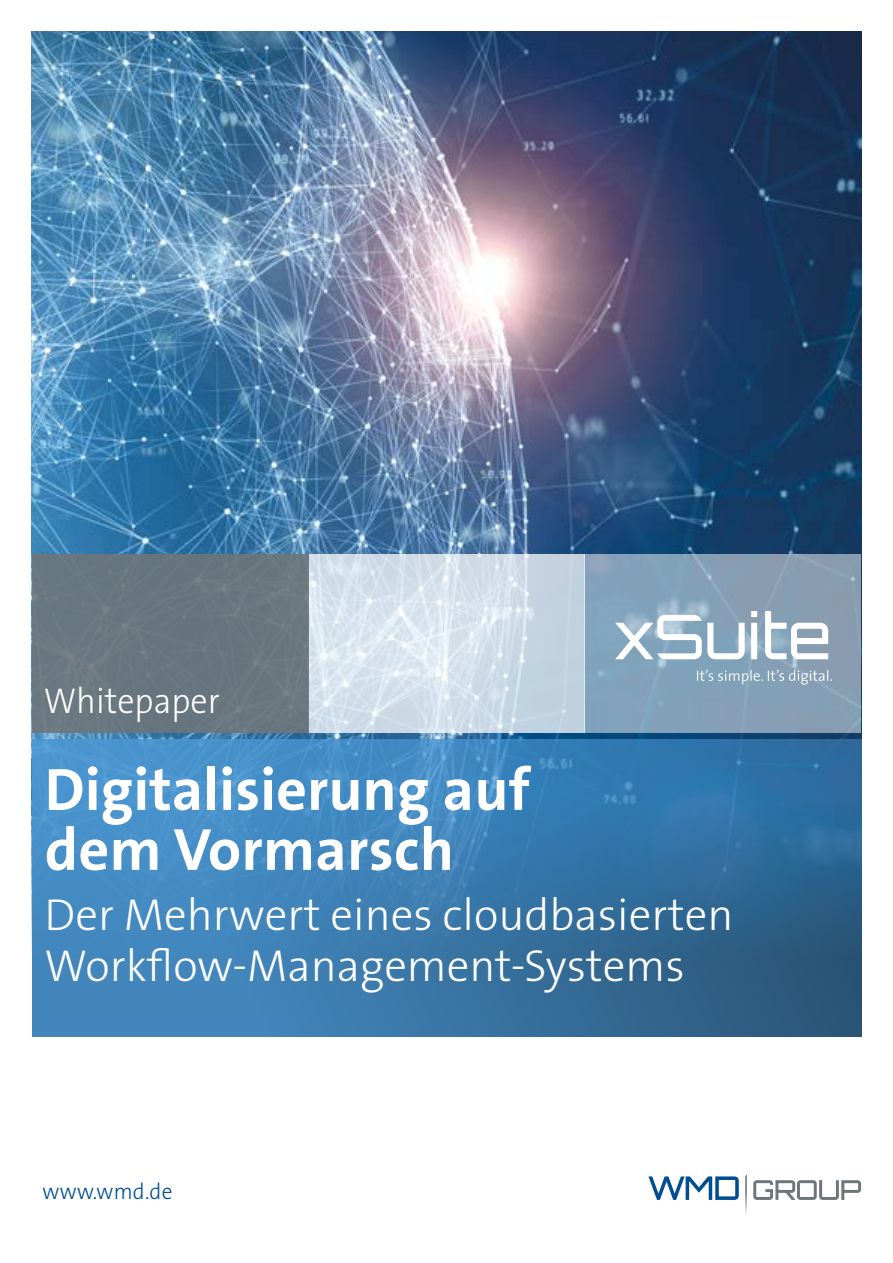
<style>
.page{position:relative;width:893px;height:1263px;background:#fff}
.page>*{position:absolute;margin:0;border:0;box-sizing:border-box;transform-origin:0 0}
.t1{font:700 60px/60px "The Sans B W7";color:#fff}
.t2{font:300 45px/51px "The Sans B W3";color:#fff}
.t3{font:300 36px "The Sans B W3";color:#fff;scale:.95 1}
.t4{font:300 22.5px "The Sans B W3";letter-spacing:.01em;color:#004d93;scale:.95 1}
</style>
<div class="page">
<img style="left:32px;top:32px;width:829px;height:707px">
<svg style="left:32px;top:739px;width:829px;height:298px;background:#3a7bae"></svg>
<div style="left:585px;top:554px;width:276px;height:178px;background:#85a0b7"></div>
<svg style="left:308px;top:554px;width:277px;height:178px;background:#d1dee9"></svg>
<div style="left:32px;top:554px;width:276px;height:178px;background:#6d767a"></div>
<svg style="left:697px;top:670px;width:135px;height:15px"></svg>
<svg style="left:615px;top:611px;width:213px;height:48px"></svg>
<svg style="left:648px;top:1176px;width:91px;height:24px"></svg>
<svg style="left:753px;top:1180px;width:108px;height:20px"></svg>
<svg style="left:745px;top:1176px;width:2px;height:39px"></svg>
<p class="t3" style="left:44px;top:678px;width:187px">Whitepaper</p>
<h1 class="t1" style="left:45px;top:760px;width:487px">Digitalisierung auf dem Vormarsch</h1>
<p class="t2" style="left:45px;top:889px;width:690px">Der Mehrwert eines cloudbasierten<br>Workflow-Management-Systems</p>
<p class="t4" style="left:43px;top:1177px;width:138px">www.wmd.de</p>
</div>
